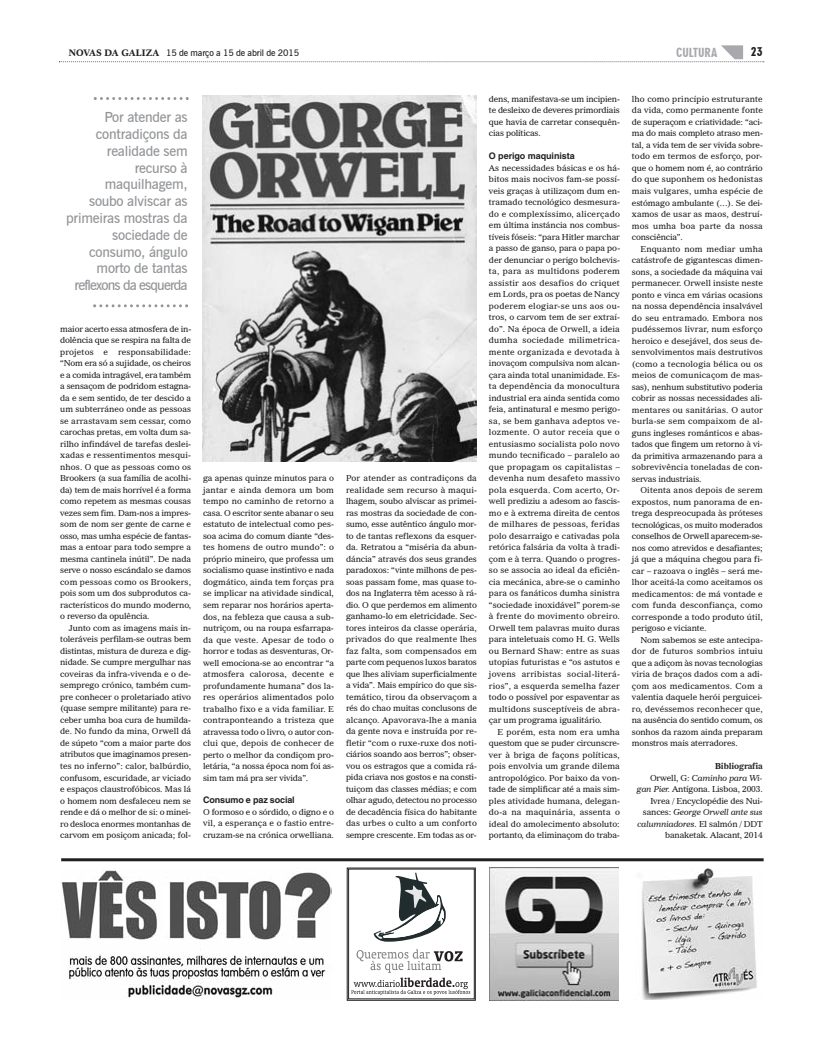
<style>
.page{position:relative;width:823px;height:1049px;background:#fff}
.page>*{position:absolute;margin:0;border:0;box-sizing:border-box;transform-origin:0 0}
.t1{font:600 14px/16.8px "News Gothic BT";letter-spacing:-.015em;color:#939598;text-align:right}
.t2{font:12px "Geometric 706 BT Black Condensed B";color:#a8a9ad}
.t3{font:12px "Geometric 706 BT Black Condensed B";color:#231f20}
.t4{font:600 9px "News Gothic BT";letter-spacing:-.015em;color:#231f20}
.t5{font:700 9px "Helvetica LT Std";letter-spacing:-.015em;color:#231f20}
.t6{font:8.3px/11.5px "Imperial BT";letter-spacing:-.01em;color:#231f20;text-align:justify}
.s1{font-family:"Dutch 809 BT Bold C";font-weight:400}
.s2{font-weight:700}
.s3{font-style:italic}
</style>
<div class="page">
<svg style="left:59px;top:45px;width:704px;height:17px"></svg>
<img style="left:203px;top:95px;width:273px;height:366px">
<svg style="left:93px;top:304px;width:95px;height:3px"></svg>
<svg style="left:94px;top:97px;width:95px;height:3px"></svg>
<img style="left:642px;top:868px;width:115px;height:132px">
<svg style="left:373px;top:873px;width:72px;height:69px"></svg>
<svg style="left:351px;top:949px;width:119px;height:46px"></svg>
<div style="left:346px;top:867px;width:129px;height:134px;border:1px solid #231f20"></div>
<img style="left:489px;top:867px;width:129px;height:134px">
<hr style="left:61px;top:858px;width:702px;height:3px;background:#231f20">
<img style="left:61px;top:870px;width:270px;height:128px">
<p class="t4" style="left:69px;top:47px;width:232px"><span class="s1">NOVAS DA GALIZA</span> 15 de março a 15 de abril de 2015</p>
<h2 class="t2" style="left:675px;top:46px;width:43px">CULTURA</h2>
<h2 class="t3" style="left:750px;top:45px;width:13px">23</h2>
<h1 class="t1" style="left:66px;top:109px;width:123px">por atender as contradiçons da realidade sem recurso à maquilhagem,<br>soubo alviscar as primeiras mostras da sociedade de consumo, ángulo morto de tantas reflexons da esquerda</h1>
<p class="t6" style="left:60px;top:323px;width:133px">maior acerto essa atmosfera de in&shy;dolência que se respira na falta de projetos e responsabilidade: “Nom era só a sujidade, os cheiros e a comida intragável, era também a sensaçom de podridom estagna&shy;da e sem sentido, de ter descido a um subterráneo onde as pessoas se arrastavam sem cessar, como carochas pretas, em volta dum sa&shy;rilho infindável de tarefas deslei&shy;xadas e ressentimentos mesqui&shy;nhos. O que as pessoas como os Brookers (a sua família de acolhi&shy;da) tem de mais horrível é a forma como repetem as mesmas cousas vezes sem fim. Dam-nos a impres&shy;som de nom ser gente de carne e osso, mas umha espécie de fantas&shy;mas a entoar para todo sempre a mesma cantinela inútil”. De nada serve o nosso escándalo se damos com pessoas como os Brookers, pois som um dos subprodutos ca&shy;racterísticos do mundo moderno, o reverso da opulência.</p>
<p class="t6" style="left:60px;top:622px;width:132px;text-indent:9px">Junto com as imagens mais in&shy;toleráveis perfilam-se outras bem distintas, mistura de dureza e dig&shy;nidade. Se cumpre mergulhar nas coveiras da infra-vivenda e o de&shy;semprego crónico, também cum&shy;pre conhecer o proletariado ativo (quase sempre militante) para re&shy;ceber umha boa cura de humilda&shy;de. No fundo da mina, Orwell dá de súpeto “com a maior parte dos atributos que imaginamos presen&shy;tes no inferno”: calor, balbúrdio, confusom, escuridade, ar viciado e espaços claustrofóbicos. Mas lá o homem nom desfaleceu nem se rende e dá o melhor de si: o minei&shy;ro desloca enormes montanhas de carvom em posiçom anicada; fol-</p>
<p class="t6" style="left:203px;top:473px;width:132px">ga apenas quinze minutos para o jantar e ainda demora um bom tempo no caminho de retorno a casa. O escritor sente abanar o seu estatuto de intelectual como pes&shy;soa acima do comum diante “des&shy;tes homens de outro mundo”: o próprio mineiro, que professa um socialismo quase instintivo e nada dogmático, ainda tem forças pra se implicar na atividade sindical, sem reparar nos horários aperta&shy;dos, na febleza que causa a sub&shy;nutriçom, ou na roupa esfarrapa&shy;da que veste. Apesar de todo o horror e todas as desventuras, Or&shy;well emociona-se ao encontrar “a atmosfera calorosa, decente e profundamente humana” dos la&shy;res operários alimentados polo trabalho fixo e a vida familiar. E contraponteando a tristeza que atravessa todo o livro, o autor con&shy;clui que, depois de conhecer de perto o melhor da condiçom pro&shy;letária, “a nossa época nom foi as&shy;sim tam má pra ser vivida”.</p>
<p class="t5" style="left:203px;top:797px;width:93px">Consumo e paz social</p>
<p class="t6" style="left:203px;top:806px;width:132px">O formoso e o sórdido, o digno e o vil, a esperança e o fastio entre&shy;cruzam-se na crónica orwelliana.</p>
<p class="t6" style="left:346px;top:472px;width:132px">Por atender as contradiçons da realidade sem recurso à maqui&shy;lhagem, soubo alviscar as primei&shy;ras mostras da sociedade de con&shy;sumo, esse autêntico ángulo mor&shy;to de tantas reflexons da esquer&shy;da. Retratou a “miséria da abun&shy;dáncia” através dos seus grandes paradoxos: “vinte milhons de pes&shy;soas passam fome, mas quase to&shy;dos na Inglaterra têm acesso à rá&shy;dio. O que perdemos em alimento ganhamo-lo em eletricidade. Sec&shy;tores inteiros da classe operária, privados do que realmente lhes faz falta, som compensados em parte com pequenos luxos baratos que lhes aliviam superficialmente a vida”. Mais empírico do que sis&shy;temático, tirou da observaçom a rés do chao muitas conclusons de alcanço. Apavorava-lhe a mania da gente nova e instruída por re&shy;fletir “com o ruxe-ruxe dos noti&shy;ciários soando aos berros”; obser&shy;vou os estragos que a comida rá&shy;pida criava nos gostos e na consti&shy;tuiçom das classes médias; e com olhar agudo, detectou no processo de decadência física do habitante das urbes o culto a um conforto sempre crescente. Em todas as or-</p>
<p class="t6" style="left:488px;top:93px;width:132px">dens, manifestava-se um incipien&shy;te desleixo de deveres primordiais que havia de carretar consequên&shy;cias políticas.</p>
<p class="t5" style="left:488px;top:153px;width:87px">O perigo maquinista</p>
<p class="t6" style="left:488px;top:162px;width:133px">As necessidades básicas e os há&shy;bitos mais nocivos fam-se possí&shy;veis graças à utilizaçom dum en&shy;tramado tecnológico desmesura&shy;do e complexíssimo, alicerçado em última instáncia nos combus&shy;tíveis fóseis: “para Hitler marchar a passo de ganso, para o papa po&shy;der denunciar o perigo bolchevis&shy;ta, para as multidons poderem assistir aos desafios do criquet em Lords, pra os poetas de Nancy poderem elogiar-se uns aos ou&shy;tros, o carvom tem de ser extraí&shy;do”. Na época de Orwell, a ideia dumha sociedade milimetrica&shy;mente organizada e devotada à inovaçom compulsiva nom alcan&shy;çara ainda total unanimidade. Es&shy;ta dependência da monocultura industrial era ainda sentida como feia, antinatural e mesmo perigo&shy;sa, se bem ganhava adeptos ve&shy;lozmente. O autor receia que o entusiasmo socialista polo novo mundo tecnificado – paralelo ao que propagam os capitalistas – devenha num desafeto massivo pola esquerda. Com acerto, Or&shy;well prediziu a adesom ao fascis&shy;mo e à extrema direita de centos de milhares de pessoas, feridas polo desarraigo e cativadas pola retórica falsária da volta à tradi&shy;çom e à terra. Quando o progres&shy;so se associa ao ideal da eficiên&shy;cia mecánica, abre-se o caminho para os fanáticos dumha sinistra “sociedade inoxidável” porem-se à frente do movimento obreiro.<br>Orwell tem palavras muito duras para inteletuais como H. G. Wells ou Bernard Shaw: entre as suas utopias futuristas e “os astutos e jovens arribistas social-literá&shy;rios”, a esquerda semelha fazer todo o possível por espaventar as multidons susceptíveis de abra&shy;çar um programa igualitário.</p>
<p class="t6" style="left:488px;top:726px;width:132px;text-indent:9px">E porém, esta nom era umha questom que se puder circunscre&shy;ver à briga de façons políticas, pois envolvia um grande dilema antropológico. Por baixo da von&shy;tade de simplificar até a mais sim&shy;ples atividade humana, delegan&shy;do-a na maquinária, assenta o ideal do amolecimento absoluto: portanto, da eliminaçom do traba-</p>
<p class="t6" style="left:631px;top:93px;width:133px">lho como princípio estruturante da vida, como permanente fonte de superaçom e criatividade: “aci&shy;ma do mais completo atraso men&shy;tal, a vida tem de ser vivida sobre&shy;todo em termos de esforço, por&shy;que o homem nom é, ao contrário do que suponhem os hedonistas mais vulgares, umha espécie de estómago ambulante (…). Se dei&shy;xamos de usar as maos, destruí&shy;mos umha boa parte da nossa consciência”.</p>
<p class="t6" style="left:631px;top:243px;width:132px;text-indent:9px">Enquanto nom mediar umha catástrofe de gigantescas dimen&shy;sons, a sociedade da máquina vai permanecer. Orwell insiste neste ponto e vinca em várias ocasions na nossa dependência insalvável do seu entramado. Embora nos pudéssemos livrar, num esforço heroico e desejável, dos seus de&shy;senvolvimentos mais destrutivos (como a tecnologia bélica ou os meios de comunicaçom de mas&shy;sas), nenhum substitutivo poderia cobrir as nossas necessidades ali&shy;mentares ou sanitárias. O autor burla-se sem compaixom de al&shy;guns ingleses románticos e abas&shy;tados que fingem um retorno à vi&shy;da primitiva armazenando para a sobrevivência toneladas de con&shy;servas industriais.</p>
<p class="t6" style="left:631px;top:484px;width:132px;text-indent:9px">Oitenta anos depois de serem expostos, num panorama de en&shy;trega despreocupada às próteses tecnológicas, os muito moderados conselhos de Orwell aparecem-se&shy;nos como atrevidos e desafiantes; já que a máquina chegou para fi&shy;car – razoava o inglês – será me&shy;lhor aceitá-la como aceitamos os medicamentos: de má vontade e com funda desconfiança, como corresponde a todo produto útil, perigoso e viciante.</p>
<p class="t6" style="left:631px;top:634px;width:132px;text-indent:9px">Nom sabemos se este antecipa&shy;dor de futuros sombrios intuiu que a adiçom às novas tecnologias viria de braços dados com a adi&shy;çom aos medicamentos. Com a valentia daquele herói perguicei&shy;ro, devéssemos reconhecer que, na ausência do sentido comum, os sonhos da razom ainda preparam monstros mais aterradores.</p>
<p class="t6" style="left:636px;top:760px;width:127px;text-align:right"><span class="s2">Bibliografia<br></span>Orwell, G: <span class="s3">Caminho para Wi&shy;gan Pier.</span> Antígona. Lisboa, 2003.<br>Ivrea / Encyclopédie des Nui&shy;sances: <span class="s3">George Orwell ante sus calumniadores.</span> El salmón / DDT banaketak. Alacant, 2014</p>
</div>
